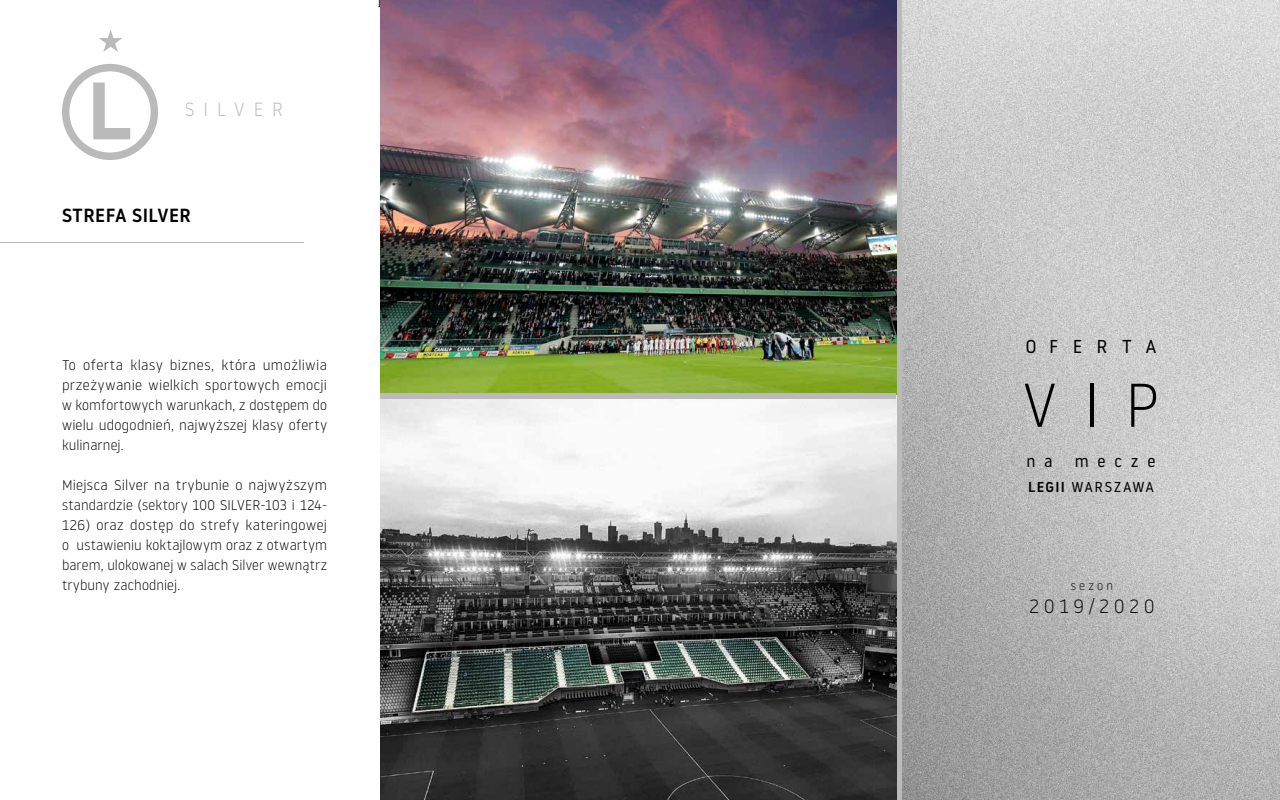
<style>
.page{position:relative;width:1280px;height:800px;background:#fff}
.page>*{position:absolute;margin:0;border:0;box-sizing:border-box;transform-origin:0 0}
.t1{font:300 61.5px "Noway";color:#000}
.t2{font:300 19.2px "Noway";letter-spacing:.26em;color:#000}
.t3{font:500 19px "Noway";letter-spacing:.02em;color:#000}
.t4{font:300 19px "Noway";letter-spacing:.47em;color:#bababa}
.t5{font:18.7px "Noway";letter-spacing:.755em;color:#000}
.t6{font:16.4px "Noway";letter-spacing:.54em;color:#000}
.t7{font:14.4px "Noway";letter-spacing:.1em;color:#000}
.t8{font:300 14px/20px "Noway";letter-spacing:.015em;color:#000;text-align:justify}
.t9{font:300 12.2px "Noway";letter-spacing:.26em;color:#000}
.s1{font-weight:500}
</style>
<div class="page">
<img style="left:902px;top:0;width:378px;height:800px">
<div style="left:896px;top:0;width:6px;height:800px;background:#bababa"></div>
<hr style="left:0;top:242px;width:304px;height:1px;background:#bababa">
<svg style="left:62px;top:64px;width:96px;height:96px"></svg>
<svg style="left:99px;top:30px;width:23px;height:22px"></svg>
<img style="left:380px;top:0;width:516px;height:393px">
<svg style="left:380px;top:399px;width:516px;height:401px"></svg>
<div style="left:380px;top:393px;width:516px;height:6px;background:#bababa"></div>
<h3 class="t4" style="left:185px;top:97px;width:100px">SILVER</h3>
<h3 class="t3" style="left:62px;top:202px;width:130px">STREFA SILVER</h3>
<p class="t8" style="left:62px;top:354px;width:267px">To oferta klasy biznes, która umożliwia przeżywanie wielkich sportowych emocji w komfortowych warunkach, z dostępem do wielu udogodnień, najwyższej klasy oferty kulinarnej.</p>
<p class="t8" style="left:62px;top:474px;width:267px">Miejsca Silver na trybunie o najwyższym standardzie (sektory 100 SILVER-103 i 124- 126) oraz dostęp do strefy kateringowej o ustawieniu koktajlowym oraz z otwartym barem, ulokowanej w salach Silver wewnątrz trybuny zachodniej.</p>
<h3 class="t5" style="left:1026px;top:334px;width:132px">OFERTA</h3>
<h1 class="t1" style="left:1023px;top:364px;width:138px">VIP</h1>
<p class="t6" style="left:1026px;top:450px;width:28px">n a</p>
<p class="t6" style="left:1075px;top:450px;width:82px">mecze</p>
<p class="t7" style="left:1028px;top:477px;width:127px"><span class="s1">LEGII</span> WARSZAWA</p>
<p class="t9" style="left:1071px;top:578px;width:44px">sezon</p>
<h2 class="t2" style="left:1030px;top:594px;width:126px">2019/2020</h2>
</div>
